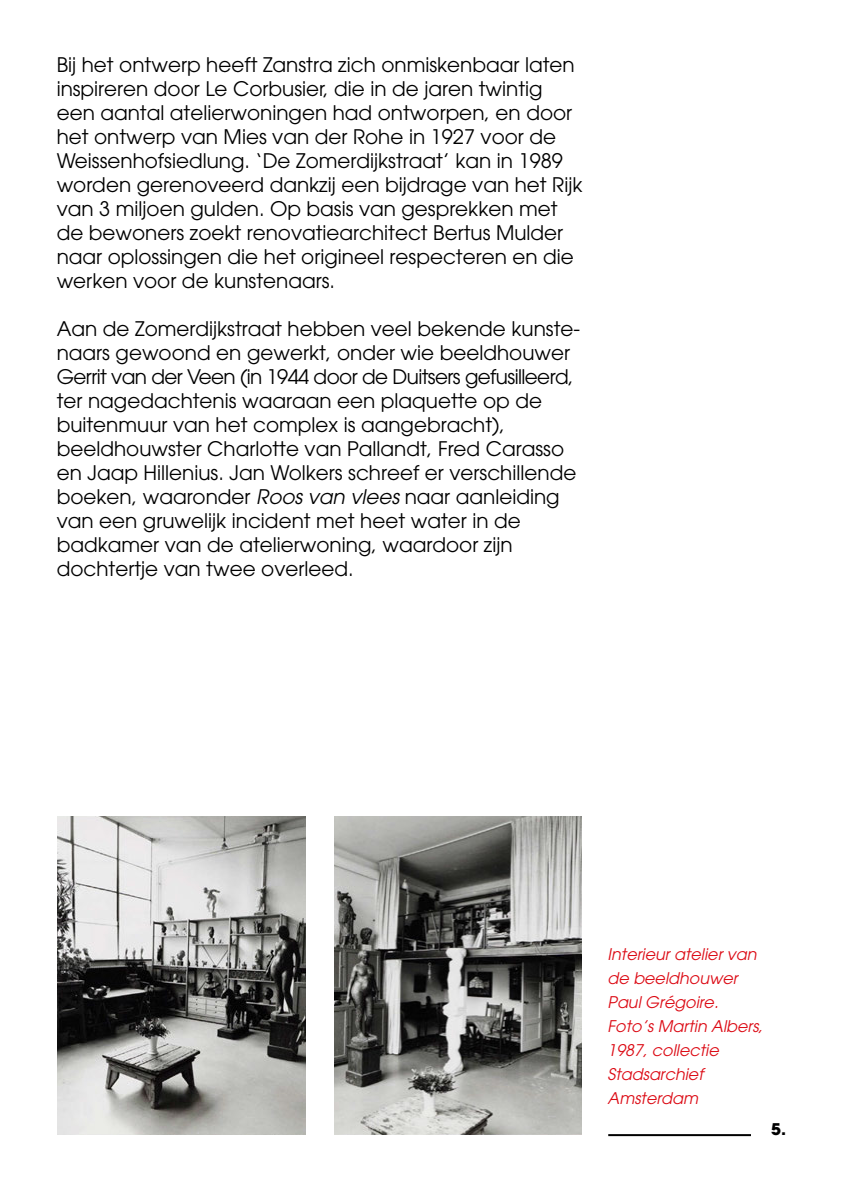
<style>
.page{position:relative;width:842px;height:1191px;background:#fff}
.page>*{position:absolute;margin:0;border:0;box-sizing:border-box;transform-origin:0 0}
.t1{font:20px/24px "Avant Garde";color:#000}
.t2{font:italic 16px "Avant Garde";color:#dc0a14}
.t3{font:700 16px "Avant Garde";color:#000}
.s1{font-style:italic}
</style>
<div class="page">
<img style="left:58px;top:816px;width:248px;height:318px">
<img style="left:334px;top:816px;width:248px;height:318px">
<hr style="left:608px;top:1134px;width:143px;height:2px;background:#000">
<p class="t1" style="left:57px;top:53px;width:527px">Bij het ontwerp heeft Zanstra zich onmiskenbaar laten inspireren door Le Corbusier, die in de jaren twintig een aantal atelierwoningen had ontworpen, en door het ontwerp van Mies van der Rohe in 1927 voor de Weissenhofsiedlung. ‘De Zomerdijkstraat’ kan in 1989 worden gerenoveerd dankzij een bijdrage van het Rijk van 3 miljoen gulden. Op basis van gesprekken met de bewoners zoekt renovatiearchitect Bertus Mulder naar oplossingen die het origineel respecteren en die werken voor de kunstenaars.</p>
<p class="t1" style="left:57px;top:317px;width:525px">Aan de Zomerdijkstraat hebben veel bekende kunste&shy;naars gewoond en gewerkt, onder wie beeldhouwer Gerrit van der Veen (in 1944 door de Duitsers gefusilleerd, ter nagedachtenis waaraan een plaquette op de buitenmuur van het complex is aangebracht),</p>
<p class="t1" style="left:57px;top:437px;width:521px">beeldhouwster Charlotte van Pallandt, Fred Carasso en Jaap Hillenius. Jan Wolkers schreef er verschillende boeken, waaronder <span class="s1">Roos van vlees</span> naar aanleiding van een gruwelijk incident met heet water in de</p>
<p class="t1" style="left:57px;top:533px;width:457px">badkamer van de atelierwoning, waardoor zijn</p>
<p class="t1" style="left:57px;top:557px;width:298px">dochtertje van twee overleed.</p>
<p class="t2" style="left:607px;top:945px;width:150px">Interieur atelier van</p>
<p class="t2" style="left:607px;top:969px;width:132px">de beeldhouwer</p>
<p class="t2" style="left:607px;top:993px;width:112px">Paul Grégoire.</p>
<p class="t2" style="left:607px;top:1017px;width:157px">Foto’s Martin Albers,</p>
<p class="t2" style="left:607px;top:1041px;width:113px">1987, collectie</p>
<p class="t2" style="left:607px;top:1065px;width:97px">Stadsarchief</p>
<p class="t2" style="left:607px;top:1089px;width:92px">Amsterdam</p>
<p class="t3" style="left:771px;top:1118px;width:16px">5.</p>
</div>
